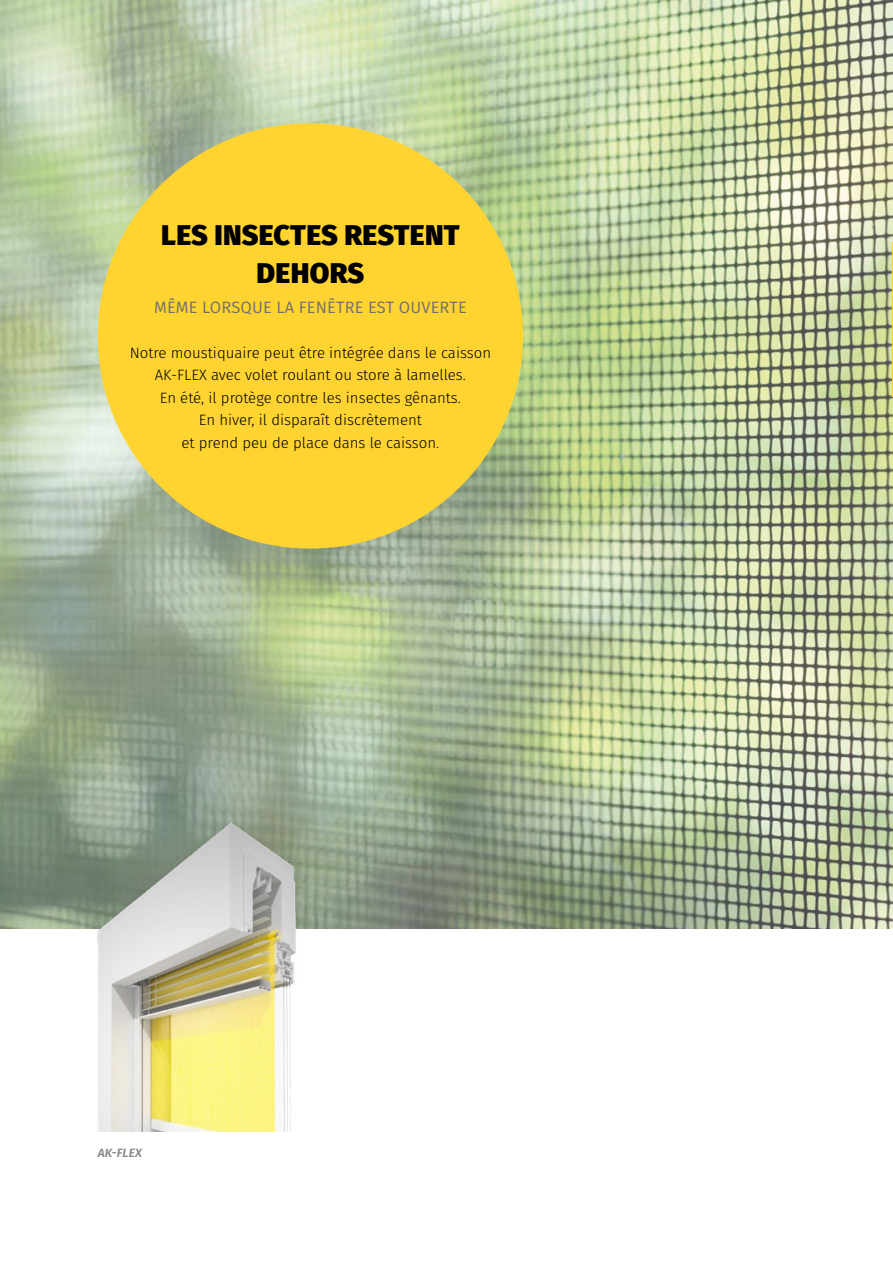
<style>
.page{position:relative;width:893px;height:1263px;background:#fff}
.page>*{position:absolute;margin:0;border:0;box-sizing:border-box;transform-origin:0 0}
.t1{font:800 28.5px/37.5px "Fira Sans";letter-spacing:.01em;color:#000;text-align:center}
.t2{font:16.5px "Fira Sans";letter-spacing:.01em;color:#6f6f6e}
.t3{font:300 15px/22.5px "Fira Sans";color:#000;text-align:center}
.t4{font:italic 600 12px "Fira Sans";letter-spacing:.01em;color:#878786}
</style>
<div class="page">
<img style="left:0;top:0;width:893px;height:929px">
<hr style="left:892px;top:242px;width:1px;height:155px;background:#ffd431">
<div style="left:98px;top:123px;width:425px;height:426px;background:#ffd431;border-radius:50%"></div>
<img style="left:98px;top:822px;width:201px;height:309px">
<h1 class="t1" style="left:161px;top:214px;width:300px">LES INSECTES RESTENT<br>DEHORS</h1>
<p class="t2" style="left:154px;top:295px;width:314px">MÊME LORSQUE LA FENÊTRE EST OUVERTE</p>
<p class="t3" style="left:130px;top:341px;width:363px">Notre moustiquaire peut être intégrée dans le caisson AK-FLEX avec volet roulant ou store à lamelles.<br>En été, il protège contre les insectes gênants.<br>En hiver, il disparaît discrètement<br>et prend peu de place dans le caisson.</p>
<p class="t4" style="left:98px;top:1143px;width:45px">AK-FLEX</p>
</div>
